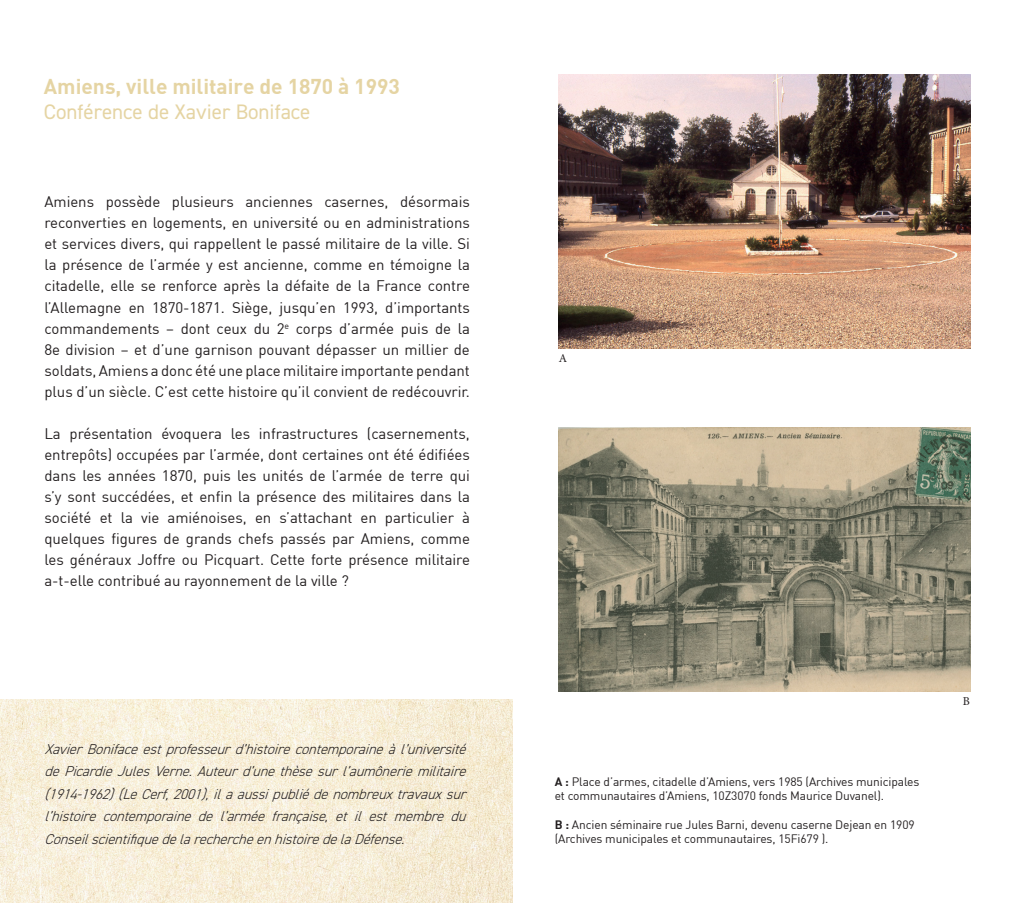
<style>
.page{position:relative;width:1024px;height:903px;background:#fff}
.page>*{position:absolute;margin:0;border:0;box-sizing:border-box;transform-origin:0 0}
.t1{font:21px "DIN Bold";color:#e5d4a3}
.t2{font:21px "DIN2014";color:#e5d4a3}
.t3{font:15px/21px "DIN";letter-spacing:-.005em;color:#231f20;text-align:justify}
.t4{font:italic 300 14.25px/22.5px "DIN2014";color:#231f20;text-align:justify}
.t5{font:12px/14.4px "DIN";letter-spacing:-.01em;color:#231f20}
.t6{font:12px "Minion Pro";color:#231f20}
.s1{font-family:"DIN Bold"}
</style>
<div class="page">
<img style="left:0;top:699px;width:512px;height:203px">
<img style="left:559px;top:74px;width:412px;height:274px">
<img style="left:559px;top:427px;width:412px;height:264px">
<h1 class="t1" style="left:44px;top:73px;width:357px">Amiens, ville militaire de 1870 à 1993</h1>
<h1 class="t2" style="left:44px;top:99px;width:268px">Conférence de Xavier Boniface</h1>
<p class="t3" style="left:44px;top:191px;width:427px">Amiens possède plusieurs anciennes casernes, désormais reconverties en logements, en université ou en administrations et services divers, qui rappellent le passé militaire de la ville. Si la présence de l’armée y est ancienne, comme en témoigne la citadelle, elle se renforce après la défaite de la France contre l’Allemagne en 1870-1871. Siège, jusqu’en 1993, d’importants commandements – dont ceux du 2<sup>e</sup> corps d’armée puis de la 8e division – et d’une garnison pouvant dépasser un millier de soldats, Amiens a donc été une place militaire importante pendant plus d’un siècle. C’est cette histoire qu’il convient de redécouvrir.</p>
<p class="t3" style="left:44px;top:422px;width:427px">La présentation évoquera les infrastructures (casernements, entrepôts) occupées par l’armée, dont certaines ont été édifiées dans les années 1870, puis les unités de l’armée de terre qui s’y sont succédées, et enfin la présence des militaires dans la société et la vie amiénoises, en s’attachant en particulier à quelques figures de grands chefs passés par Amiens, comme les généraux Joffre ou Picquart. Cette forte présence militaire a-t-elle contribué au rayonnement de la ville ?</p>
<p class="t4" style="left:44px;top:737px;width:428px">XavierBonifaceestprofesseurd’histoirecontemporaineàl’université dePicardieJulesVerne.Auteurd’unethèsesurl’aumôneriemilitaire (1914-1962)(LeCerf,2001),ilaaussipubliédenombreuxtravauxsur l’histoire contemporaine de l’armée française, et il est membre du ConseilscientifiquedelarechercheenhistoiredelaDéfense.</p>
<p class="t6" style="left:559px;top:350px;width:10px">A</p>
<p class="t5" style="left:555px;top:773px;width:366px"><span class="s1">A :</span> Place d’armes, citadelle d’Amiens, vers 1985 (Archives municipales et communautaires d’Amiens, 10Z3070 fonds Maurice Duvanel).</p>
<p class="t5" style="left:555px;top:816px;width:361px"><span class="s1">B :</span> Ancien séminaire rue Jules Barni, devenu caserne Dejean en 1909 (Archives municipales et communautaires, 15Fi679 ).</p>
<p class="t6" style="left:963px;top:693px;width:9px">B</p>
</div>
